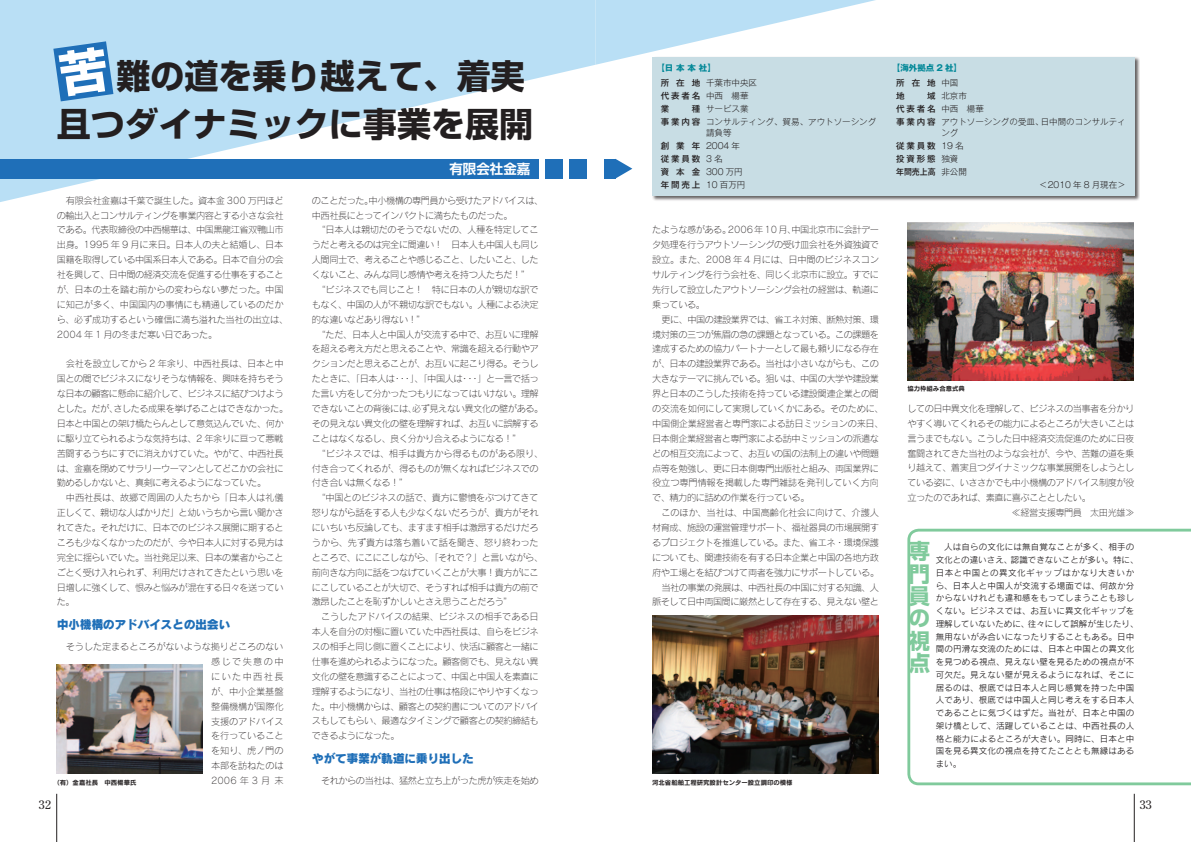
<style>
.page{position:relative;width:1191px;height:842px;background:#fff}
.page>*{position:absolute;margin:0;border:0;box-sizing:border-box;transform-origin:0 0}
.t1{font:700 34px/47.5px "Shin Go Pro";color:#231f20;text-align:right}
.t2{font:700 21.3px/22.3px "Shin Go Pro";color:#80ca9c;text-align:justify}
.t3{font:700 13.5px "Shin Go Pro De";color:#fff}
.t4{font:12px "Rodin Pro EB";letter-spacing:-.04em;color:#1f6fb8}
.t5{font:12px "Century Old Style Std";color:#231f20}
.t6{font:9.2px/14.9px "Rodin Pro L";letter-spacing:-.055em;color:#231f20}
.t7{font:9.2px "Rodin Pro L";letter-spacing:-.035em;color:#231f20}
.t8{font:9.2px "Rodin Pro L";letter-spacing:-.015em;color:#231f20}
.t9{font:9.2px "Rodin Pro L";letter-spacing:-.01em;color:#231f20}
.t10{font:8.5px/12.8px "Rodin Pro M";letter-spacing:.015em;color:#231f20}
.t11{font:300 8.5px/13px "Gothic MB101 Pro";color:#231f20}
.t12{font:500 8.5px/13px "Gothic MB101 Pro";letter-spacing:.22em;color:#231f20}
.t13{font:700 8.5px/15px "Gothic MB101 Pro";color:#008797}
.t14{font:6.4px "Rodin Pro B";color:#231f20}
.s1{font-weight:500;color:#231f20}
.s2{font-weight:300;color:#231f20}
.s3{font-weight:300}
.s4{font-weight:500}
</style>
<div class="page">
<svg style="left:0;top:0;width:595px;height:202px;fill:#b9dff5"></svg>
<svg style="left:595px;top:0;width:281px;height:65px"></svg>
<hr style="left:56px;top:794px;width:1px;height:48px;background:#231f20">
<hr style="left:1134px;top:794px;width:1px;height:48px;background:#231f20">
<div style="left:0;top:159px;width:539px;height:20px;background:#1f6fb8"></div>
<div style="left:546px;top:159px;width:17px;height:20px;background:#1f6fb8"></div>
<div style="left:570px;top:159px;width:17px;height:20px;background:#1f6fb8"></div>
<div style="left:604px;top:159px;width:11px;height:20px;background:#1f6fb8"></div>
<svg style="left:615px;top:159px;width:17px;height:20px"></svg>
<div style="left:652px;top:57px;width:488px;height:145px;background:#231f20;opacity:.7"></div>
<div style="left:652px;top:57px;width:482px;height:139px;background:#c8dde4"></div>
<svg style="left:907px;top:528px;width:284px;height:258px"></svg>
<img style="left:57px;top:665px;width:146px;height:108px">
<img style="left:907px;top:223px;width:226px;height:158px">
<img style="left:652px;top:616px;width:226px;height:158px">
<svg style="left:53px;top:41px;width:60px;height:60px;background:#4087c5"></svg>
<h1 class="t1" style="left:57px;top:49px;width:478px">難の道を乗り越えて、着実<br>且つダイナミックに事業を展開</h1>
<p class="t6" style="left:57px;top:192px;width:233px;text-indent:9px">有限会社金嘉は千葉で誕生した。資本金 300 万円ほどの輸出入とコンサルティングを事業内容とする小さな会社である。代表取締役の中西楊華は、中国黒龍江省双鴨山市出身。1995 年 9 月に来日。日本人の夫と結婚し、日本国籍を取得している中国系日本人である。日本で自分の会社を興して、日中間の経済交流を促進する仕事をすることが、日本の土を踏む前からの変わらない夢だった。中国に知己が多く、中国国内の事情にも精通しているのだから、必ず成功するという確信に満ち溢れた当社の出立は、<br>2004 年 1 月の冬まだ寒い日であった。</p>
<p class="t6" style="left:57px;top:356px;width:233px;text-indent:9px">会社を設立してから 2 年余り、中西社長は、日本と中国との間でビジネスになりそうな情報を、興味を持ちそうな日本の顧客に懸命に紹介して、ビジネスに結びつけようとした。だが、さしたる成果を挙げることはできなかった。日本と中国との架け橋たらんとして意気込んでいた、何かに駆り立てられるような気持ちは、2 年余りに亘って悪戦苦闘するうちにすでに消えかけていた。やがて、中西社長は、金嘉を閉めてサラリーウーマンとしてどこかの会社に勤めるしかないと、真剣に考えるようになっていた。</p>
<p class="t6" style="left:57px;top:490px;width:228px;text-align:justify;text-indent:9px">中西社長は、故郷で周囲の人たちから「日本人は礼儀正しくて、親切な人ばかりだ」と幼いうちから言い聞かされてきた。それだけに、日本でのビジネス展開に期するところも少なくなかったのだが、今や日本人に対する見方は完全に揺らいでいた。当社発足以来、日本の業者からことごとく受け入れられず、利用だけされてきたという思いを日増しに強くして、恨みと悩みが混在する日々を送っていた。</p>
<h3 class="t4" style="left:57px;top:616px;width:175px">中小機構のアドバイスとの出会い</h3>
<p class="t6" style="left:211px;top:639px;width:74px;text-align:justify;text-indent:-145px">そうした定まるところがないような拠りどころのない感じで失意の中にいた中西社長が、中小企業基盤整備機構が国際化支援のアドバイスを行っていることを知り、虎ノ門の本部を訪ねたのは2006年3月末</p>
<p class="t14" style="left:54px;top:778px;width:84px">（有）金嘉社長　中西楊華氏</p>
<h3 class="t3" style="left:449px;top:158px;width:82px">有限会社金嘉</h3>
<p class="t6" style="left:312px;top:192px;width:233px">のことだった。中小機構の専門員から受けたアドバイスは、</p>
<p class="t6" style="left:312px;top:207px;width:202px">中西社長にとってインパクトに満ちたものだった。</p>
<p class="t7" style="left:316px;top:224px;width:224px">“日本人は親切だのそうでないだの、人種を特定してこ</p>
<p class="t6" style="left:312px;top:237px;width:228px">うだと考えるのは完全に間違い！　日本人も中国人も同じ</p>
<p class="t6" style="left:312px;top:252px;width:228px">人間同士で、考えることや感じること、したいこと、した</p>
<p class="t6" style="left:312px;top:267px;width:220px">くないこと、みんな同じ感情や考えを持つ人たちだ！”</p>
<p class="t7" style="left:316px;top:284px;width:224px">“ビジネスでも同じこと！　特に日本の人が親切な訳で</p>
<p class="t6" style="left:312px;top:297px;width:228px">もなく、中国の人が不親切な訳でもない。人種による決定</p>
<p class="t6" style="left:312px;top:311px;width:115px">的な違いなどあり得ない！”</p>
<p class="t7" style="left:316px;top:328px;width:224px">“ただ、日本人と中国人が交流する中で、お互いに理解</p>
<p class="t6" style="left:312px;top:341px;width:228px">を超える考え方だと思えることや、常識を超える行動やア</p>
<p class="t6" style="left:312px;top:356px;width:228px">クションだと思えることが、お互いに起こり得る。そうし</p>
<p class="t6" style="left:312px;top:371px;width:228px">たときに、「日本人は・・・」、「中国人は・・・」と一言で括っ</p>
<p class="t6" style="left:312px;top:386px;width:228px">た言い方をして分かったつもりになってはいけない。理解</p>
<p class="t6" style="left:312px;top:401px;width:233px">できないことの背後には、必ず見えない異文化の壁がある。</p>
<p class="t6" style="left:312px;top:416px;width:228px">その見えない異文化の壁を理解すれば、お互いに誤解する</p>
<p class="t6" style="left:312px;top:431px;width:211px">ことはなくなるし、良く分かり合えるようになる！”</p>
<p class="t8" style="left:316px;top:447px;width:228px">“ビジネスでは、相手は貴方から得るものがある限り、</p>
<p class="t6" style="left:312px;top:460px;width:228px">付き合ってくれるが、得るものが無くなればビジネスでの</p>
<p class="t6" style="left:312px;top:475px;width:98px">付き合いは無くなる！”</p>
<p class="t7" style="left:316px;top:492px;width:224px">“中国とのビジネスの話で、貴方に鬱憤をぶつけてきて</p>
<p class="t6" style="left:312px;top:505px;width:228px">怒りながら話をする人も少なくないだろうが、貴方がそれ</p>
<p class="t6" style="left:312px;top:520px;width:228px">にいちいち反論しても、ますます相手は激昂するだけだろ</p>
<p class="t9" style="left:312px;top:537px;width:228px">うから、先ず貴方は落ち着いて話を聞き、怒り終わった</p>
<p class="t6" style="left:312px;top:550px;width:233px">ところで、にこにこしながら、「それで？」と言いながら、</p>
<p class="t6" style="left:312px;top:564px;width:228px">前向きな方向に話をつなげていくことが大事！貴方がにこ</p>
<p class="t6" style="left:312px;top:579px;width:228px">にこしていることが大切で、そうすれば相手は貴方の前で</p>
<p class="t6" style="left:312px;top:594px;width:202px">激昂したことを恥ずかしいとさえ思うことだろう”</p>
<p class="t8" style="left:321px;top:611px;width:219px">こうしたアドバイスの結果、ビジネスの相手である日</p>
<p class="t6" style="left:312px;top:624px;width:228px">本人を自分の対極に置いていた中西社長は、自らをビジネ</p>
<p class="t6" style="left:312px;top:639px;width:228px">スの相手と同じ側に置くことにより、快活に顧客と一緒に</p>
<p class="t6" style="left:312px;top:654px;width:228px">仕事を進められるようになった。顧客側でも、見えない異</p>
<p class="t6" style="left:312px;top:669px;width:228px">文化の壁を意識することによって、中国と中国人を素直に</p>
<p class="t6" style="left:312px;top:683px;width:228px">理解するようになり、当社の仕事は格段にやりやすくなっ</p>
<p class="t6" style="left:312px;top:698px;width:228px">た。中小機構からは、顧客との契約書についてのアドバイ</p>
<p class="t6" style="left:312px;top:713px;width:228px">スもしてもらい、最適なタイミングで顧客との契約締結も</p>
<p class="t6" style="left:312px;top:728px;width:89px">できるようになった。</p>
<h3 class="t4" style="left:312px;top:750px;width:164px">やがて事業が軌道に乗り出した</h3>
<p class="t6" style="left:321px;top:773px;width:219px">それからの当社は、猛然と立ち上がった虎が疾走を始め</p>
<p class="t13" style="left:660px;top:59px;width:98px;text-indent:-4px">【日 本 本 社】<br><span class="s1">所 在 地</span> <span class="s2">千葉市中央区</span></p>
<p class="t12" style="left:660px;top:89px;width:89px">代表者名 <span class="s3">中西　楊華</span>業</p>
<p class="t11" style="left:660px;top:101px;width:217px;text-indent:31px"><span class="s4">種</span> サービス業<br><span class="s4">事業内容</span> コンサルティング、貿易、アウトソーシング</p>
<p class="t11" style="left:660px;top:125px;width:86px;text-indent:45px">請負等<br><span class="s4">創 業 年</span> 2004年<span class="s4">従業員数</span> 3名<br><span class="s4">資 本 金</span> 300万円<span class="s4">年間売上</span> 10百万円</p>
<p class="t6" style="left:652px;top:222px;width:228px;text-align:justify">たような感がある。2006 年 10 月、中国北京市に会計データ処理を行うアウトソーシングの受け皿会社を外資独資で設立。また、2008 年 4 月には、日中間のビジネスコンサルティングを行う会社を、同じく北京市に設立。すでに先行して設立したアウトソーシング会社の経営は、軌道に乗っている。</p>
<p class="t6" style="left:652px;top:312px;width:233px;text-indent:9px">更に、中国の建設業界では、省エネ対策、断熱対策、環境対策の三つが焦眉の急の課題となっている。この課題を達成するための協力パートナーとして最も頼りになる存在が、日本の建設業界である。当社は小さいながらも、この大きなテーマに挑んでいる。狙いは、中国の大学や建設業界と日本のこうした技術を持っている建設関連企業との間の交流を如何にして実現していくかにある。そのために、中国側企業経営者と専門家による訪日ミッションの来日、日本側企業経営者と専門家による訪中ミッションの派遣などの相互交流によって、お互いの国の法制上の違いや問題点等を勉強し、更に日本側専門出版社と組み、両国業界に役立つ専門情報を掲載した専門雑誌を発刊していく方向で、精力的に詰めの作業を行っている。</p>
<p class="t6" style="left:652px;top:505px;width:228px;text-align:right">このほか、当社は、中国高齢化社会に向けて、介護人材育成、施設の運営管理サポート、福祉器具の市場展開するプロジェクトを推進している。また、省エネ・環境保護についても、関連技術を有する日本企業と中国の各地方政府や工場とを結びつけて両者を強力にサポートしている。当社の事業の発展は、中西社長の中国に対する知識、人脈そして日中両国間に厳然として存在する、見えない壁と</p>
<p class="t14" style="left:652px;top:778px;width:142px">河北省船舶工程研究設計センター設立調印の模様</p>
<p class="t13" style="left:891px;top:59px;width:72px;text-align:center">【海外拠点 2 社】<span class="s1">所在地</span><span class="s2">中国</span></p>
<p class="t12" style="left:896px;top:89px;width:10px">地</p>
<p class="t11" style="left:896px;top:88px;width:231px;text-indent:31px"><span class="s4">域</span> 北京市<br><span class="s4">代表者名</span> 中西　楊華<br><span class="s4">事業内容</span> アウトソーシングの受皿、日中間のコンサルティ</p>
<p class="t12" style="left:896px;top:125px;width:72px;text-indent:45px"><span class="s3">ング</span>従業員数 <span class="s3">19名</span>投資形態 <span class="s3">独資</span>年間売上高 <span class="s3">非公開</span></p>
<p class="t11" style="left:1039px;top:177px;width:88px">＜2010 年 8 月現在＞</p>
<p class="t14" style="left:907px;top:384px;width:59px">協力枠組み合意式典</p>
<p class="t6" style="left:907px;top:401px;width:228px">しての日中異文化を理解して、ビジネスの当事者を分かり</p>
<p class="t6" style="left:907px;top:416px;width:228px">やすく導いてくれるその能力によるところが大きいことは</p>
<p class="t6" style="left:907px;top:430px;width:228px">言うまでもない。こうした日中経済交流促進のために日夜</p>
<p class="t6" style="left:907px;top:445px;width:228px">奮闘されてきた当社のような会社が、今や、苦難の道を乗</p>
<p class="t6" style="left:907px;top:460px;width:228px">り越えて、着実且つダイナミックな事業展開をしようとし</p>
<p class="t6" style="left:907px;top:475px;width:228px">ている姿に、いささかでも中小機構のアドバイス制度が役</p>
<p class="t6" style="left:907px;top:490px;width:185px">立ったのであれば、素直に喜ぶこととしたい。</p>
<p class="t6" style="left:1012px;top:505px;width:124px">≪経営支援専門員　太田光雄≫</p>
<h2 class="t2" style="left:909px;top:538px;width:23px">専門員の視点</h2>
<p class="t10" style="left:935px;top:540px;width:204px;text-indent:9px">人は自らの文化には無自覚なことが多く、相手の文化との違いさえ、認識できないことが多い。特に、日本と中国との異文化ギャップはかなり大きいから、日本人と中国人が交流する場面では、何故か分からないけれども違和感をもってしまうことも珍しくない。ビジネスでは、お互いに異文化ギャップを理解していないために、往々にして誤解が生じたり、無用ないがみ合いになったりすることもある。日中間の円滑な交流のためには、日本と中国との異文化を見つめる視点、見えない壁を見るための視点が不可欠だ。見えない壁が見えるようになれば、そこに居るのは、根底では日本人と同じ感覚を持った中国人であり、根底では中国人と同じ考えをする日本人であることに気づくはずだ。当社が、日本と中国の架け橋として、活躍していることは、中西社長の人格と能力によるところが大きい。同時に、日本と中国を見る異文化の視点を持てたこととも無縁はあるまい。</p>
<h3 class="t5" style="left:39px;top:797px;width:14px">32</h3>
<h3 class="t5" style="left:1140px;top:797px;width:14px">33</h3>
</div>
